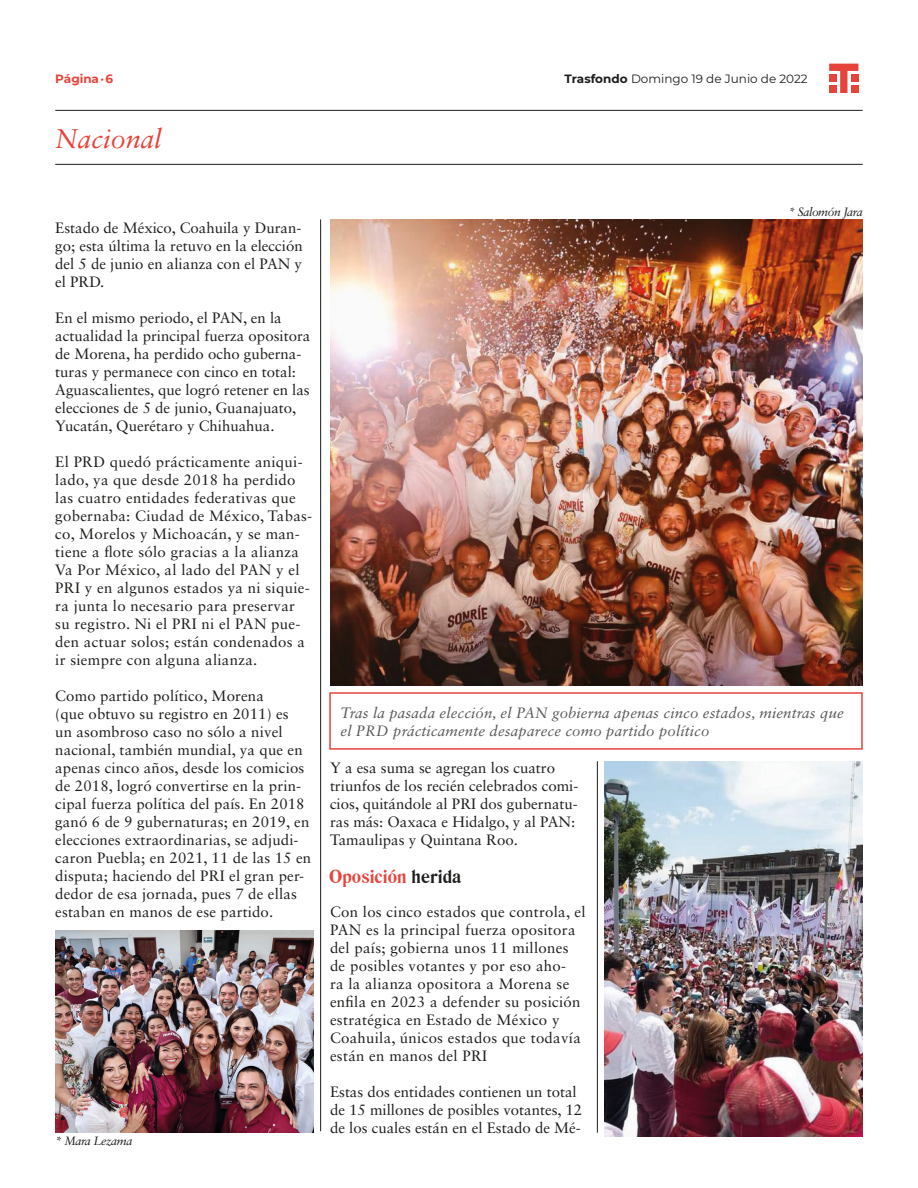
<style>
.page{position:relative;width:918px;height:1188px;background:#fff}
.page>*{position:absolute;margin:0;border:0;box-sizing:border-box;transform-origin:0 0}
.t1{font:italic 27px "Sabon LT Std";color:#e8433a}
.t2{font:700 18px "Romana BT";color:#e8433a}
.t3{font:15px/18px "Sabon LT Std";letter-spacing:.01em;color:#1d1d1b}
.t4{font:italic 15px/18px "Sabon LT Std";letter-spacing:.01em;color:#575756}
.t5{font:12px "Montserrat";color:#1d1d1b}
.t6{font:italic 12px "Sabon LT Std";letter-spacing:-.03em;color:#1d1d1b}
.t7{font:700 12px "Montserrat";color:#e8433a}
.s1{font-weight:700}
.s2{color:#1d1d1b}
</style>
<div class="page">
<svg style="left:829px;top:64px;width:29px;height:29px"></svg>
<div style="left:829px;top:86px;width:8px;height:7px;background:#e8433a"></div>
<div style="left:829px;top:75px;width:8px;height:7px;background:#e8433a"></div>
<div style="left:851px;top:86px;width:7px;height:7px;background:#e8433a"></div>
<div style="left:851px;top:75px;width:7px;height:7px;background:#e8433a"></div>
<hr style="left:55px;top:110px;width:808px;height:1px;background:#1d1d1b">
<hr style="left:55px;top:164px;width:808px;height:1px;background:#1d1d1b">
<hr style="left:320px;top:219px;width:1px;height:912px;background:#1d1d1b">
<hr style="left:597px;top:761px;width:1px;height:372px;background:#1d1d1b">
<img style="left:330px;top:219px;width:533px;height:467px">
<img style="left:605px;top:761px;width:258px;height:375px">
<img style="left:55px;top:931px;width:258px;height:202px">
<div style="left:329px;top:692px;width:534px;height:58px;border:2px solid #e8433a"></div>
<p class="t7" style="left:55px;top:70px;width:59px">Página · 6</p>
<p class="t5" style="left:565px;top:70px;width:245px"><span class="s1">Trasfondo</span> Domingo 19 de Junio de 2022</p>
<p class="t1" style="left:55px;top:123px;width:108px">Nacional</p>
<p class="t3" style="left:55px;top:218px;width:249px;text-align:justify">Estado de México, Coahuila y Duran&shy;go; esta última la retuvo en la elección del 5 de junio en alianza con el PAN y el PRD.</p>
<p class="t3" style="left:55px;top:308px;width:257px">En el mismo periodo, el PAN, en la actualidad la principal fuerza opositora de Morena, ha perdido ocho guberna&shy;turas y permanece con cinco en total:<br>Aguascalientes, que logró retener en las elecciones de 5 de junio, Guanajuato, Yucatán, Querétaro y Chihuahua.</p>
<p class="t3" style="left:55px;top:452px;width:259px">El PRD quedó prácticamente aniqui&shy;lado, ya que desde 2018 ha perdido las cuatro entidades federativas que gobernaba: Ciudad de México, Tabas&shy;co, Morelos y Michoacán, y se man&shy;tiene a flote sólo gracias a la alianza Va Por México, al lado del PAN y el PRI y en algunos estados ya ni siquie&shy;ra junta lo necesario para preservar su registro. Ni el PRI ni el PAN pue&shy;den actuar solos; están condenados a ir siempre con alguna alianza.</p>
<p class="t3" style="left:55px;top:686px;width:257px">Como partido político, Morena<br>(que obtuvo su registro en 2011) es<br>un asombroso caso no sólo a nivel nacional, también mundial, ya que en apenas cinco años, desde los comicios de 2018, logró convertirse en la prin&shy;cipal fuerza política del país. En 2018 ganó 6 de 9 gubernaturas; en 2019, en elecciones extraordinarias, se adjudi&shy;caron Puebla; en 2021, 11 de las 15 en disputa; haciendo del PRI el gran per&shy;dedor de esa jornada, pues 7 de ellas estaban en manos de ese partido.</p>
<p class="t6" style="left:55px;top:1134px;width:79px">* Mara Lezama</p>
<p class="t6" style="left:788px;top:204px;width:76px">* Salomón Jara</p>
<p class="t4" style="left:341px;top:703px;width:505px">Tras la pasada elección, el PAN gobierna apenas cinco estados, mientras que el PRD prácticamente desaparece como partido político</p>
<p class="t3" style="left:330px;top:758px;width:250px">Y a esa suma se agregan los cuatro triunfos de los recién celebrados comi&shy;cios, quitándole al PRI dos gubernatu&shy;ras más: Oaxaca e Hidalgo, y al PAN:<br>Tamaulipas y Quintana Roo.</p>
<p class="t2" style="left:329px;top:865px;width:133px">Oposición <span class="s2">herida</span></p>
<p class="t3" style="left:330px;top:902px;width:257px">Con los cinco estados que controla, el PAN es la principal fuerza opositora del país; gobierna unos 11 millones de posibles votantes y por eso aho-<br>ra la alianza opositora a Morena se enfila en 2023 a defender su posición estratégica en Estado de México y Coahuila, únicos estados que todavía están en manos del PRI</p>
<p class="t3" style="left:330px;top:1082px;width:254px">Estas dos entidades contienen un total de 15 millones de posibles votantes, 12 de los cuales están en el Estado de Mé-</p>
</div>
